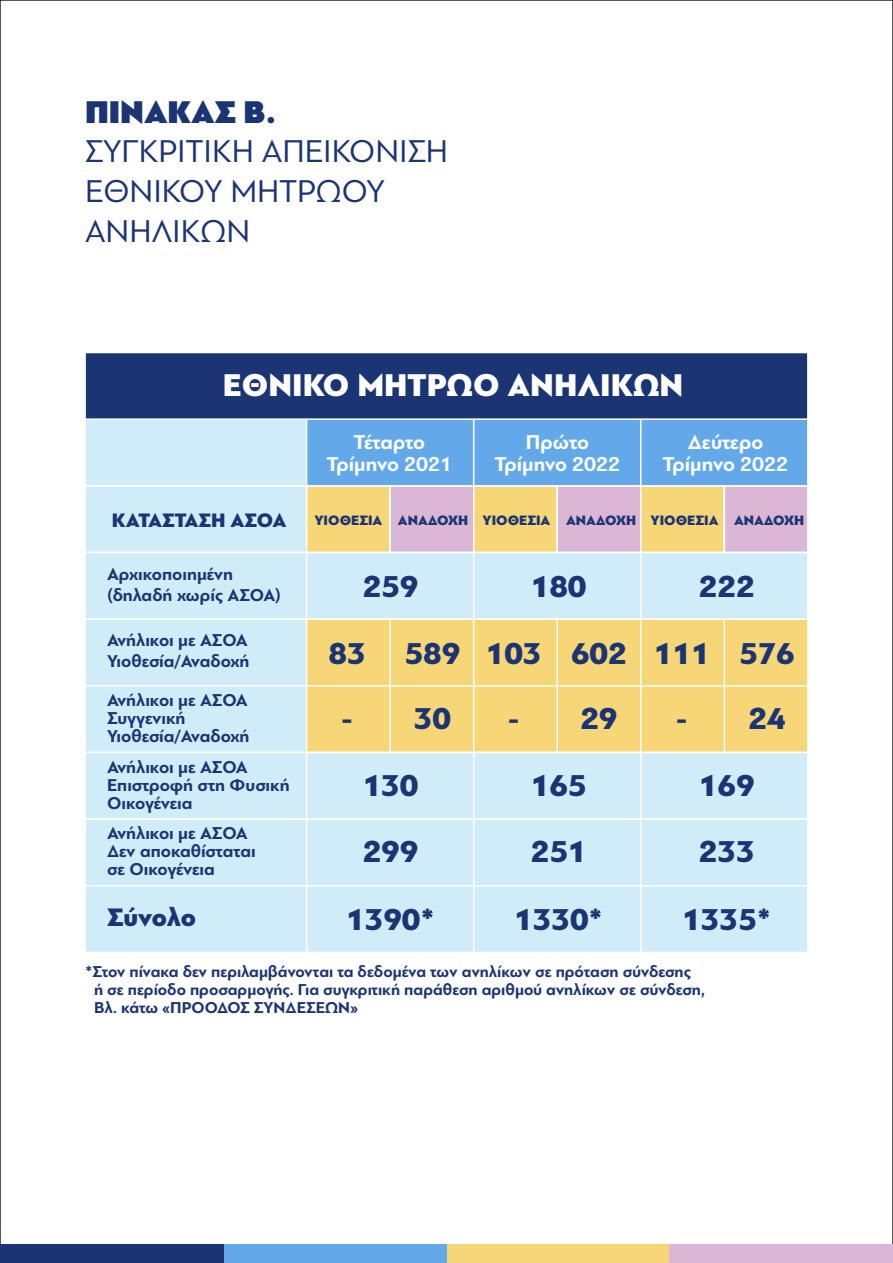
<style>
.page{position:relative;width:893px;height:1263px;background:#fff}
.page>*{position:absolute;margin:0;border:0;box-sizing:border-box;transform-origin:0 0}
.t1{font:33px/39.6px "PF Bague Sans Pro";color:#1b3474}
.t2{font:900 33px "PF Bague Sans Pro";color:#fff}
.t3{font:33px "PF Bague Sans Pro U Black";color:#1b3474}
.t4{font:900 31.65px/66.9px "PF Bague Sans Pro";color:#1b3474;text-align:center}
.t5{font:900 26.55px "PF Bague Sans Pro";letter-spacing:-.01em;color:#1b3474}
.t6{font:700 21px/22.5px "PF Bague Sans Pro";color:#fff;text-align:center}
.t7{font:900 20.4px "PF Bague Sans Pro";color:#1b3474}
.t8{font:700 18px/18px "PF Bague Sans Pro";color:#1b3474}
.t9{font:700 16.5px/18px "PF Bague Sans Pro";color:#1b3474}
.t10{font:900 14.25px "PF Bague Sans Pro";color:#1b3474}
</style>
<div class="page">
<div style="left:84px;top:485px;width:725px;height:68px;background:#d1ecf9;border:2px solid #fff"></div>
<div style="left:84px;top:418px;width:725px;height:69px;background:#d1ecf9;border:2px solid #fff"></div>
<div style="left:84px;top:552px;width:725px;height:68px;background:#d1ecf9;border:2px solid #fff"></div>
<div style="left:84px;top:618px;width:725px;height:68px;background:#d1ecf9;border:2px solid #fff"></div>
<div style="left:84px;top:685px;width:725px;height:68px;background:#d1ecf9;border:2px solid #fff"></div>
<div style="left:84px;top:752px;width:725px;height:68px;background:#d1ecf9;border:2px solid #fff"></div>
<div style="left:84px;top:818px;width:725px;height:68px;background:#d1ecf9;border:2px solid #fff"></div>
<div style="left:84px;top:885px;width:725px;height:68px;background:#d1ecf9;border:2px solid #fff"></div>
<div style="left:306px;top:485px;width:85px;height:68px;background:#f7d678"></div>
<div style="left:389px;top:485px;width:85px;height:68px;background:#dbb6d5;border:2px solid #fff"></div>
<div style="left:306px;top:418px;width:168px;height:69px;background:#63a9e9;border:2px solid #fff"></div>
<div style="left:306px;top:552px;width:168px;height:68px;background:#d1ecf9;border:2px solid #fff"></div>
<div style="left:306px;top:618px;width:168px;height:68px;background:#f7d678;border:2px solid #fff"></div>
<div style="left:306px;top:685px;width:168px;height:68px;background:#f7d678;border:2px solid #fff"></div>
<div style="left:306px;top:752px;width:168px;height:68px;background:#d1ecf9;border:2px solid #fff"></div>
<div style="left:306px;top:818px;width:168px;height:68px;background:#d1ecf9;border:2px solid #fff"></div>
<div style="left:306px;top:885px;width:168px;height:68px;background:#d1ecf9;border:2px solid #fff"></div>
<hr style="left:389px;top:486px;width:2px;height:66px;background:#fff">
<hr style="left:389px;top:619px;width:2px;height:133px;background:#fff">
<div style="left:473px;top:485px;width:85px;height:68px;background:#f7d678"></div>
<div style="left:556px;top:485px;width:85px;height:68px;background:#dbb6d5;border:2px solid #fff"></div>
<div style="left:473px;top:418px;width:168px;height:69px;background:#63a9e9;border:2px solid #fff"></div>
<div style="left:473px;top:552px;width:168px;height:68px;background:#d1ecf9;border:2px solid #fff"></div>
<div style="left:473px;top:618px;width:168px;height:68px;background:#f7d678;border:2px solid #fff"></div>
<div style="left:473px;top:685px;width:168px;height:68px;background:#f7d678;border:2px solid #fff"></div>
<div style="left:473px;top:752px;width:168px;height:68px;background:#d1ecf9;border:2px solid #fff"></div>
<div style="left:473px;top:818px;width:168px;height:68px;background:#d1ecf9;border:2px solid #fff"></div>
<div style="left:473px;top:885px;width:168px;height:68px;background:#d1ecf9;border:2px solid #fff"></div>
<hr style="left:556px;top:486px;width:2px;height:66px;background:#fff">
<hr style="left:556px;top:619px;width:2px;height:133px;background:#fff">
<div style="left:640px;top:485px;width:85px;height:68px;background:#f7d678;border:2px solid #fff"></div>
<div style="left:724px;top:485px;width:85px;height:68px;background:#dbb6d5;border:2px solid #fff"></div>
<div style="left:640px;top:418px;width:169px;height:69px;background:#63a9e9;border:2px solid #fff"></div>
<div style="left:640px;top:552px;width:169px;height:68px;background:#d1ecf9;border:2px solid #fff"></div>
<div style="left:640px;top:618px;width:169px;height:68px;background:#f7d678;border:2px solid #fff"></div>
<div style="left:640px;top:685px;width:169px;height:68px;background:#f7d678;border:2px solid #fff"></div>
<div style="left:640px;top:752px;width:169px;height:68px;background:#d1ecf9;border:2px solid #fff"></div>
<div style="left:640px;top:818px;width:169px;height:68px;background:#d1ecf9;border:2px solid #fff"></div>
<div style="left:640px;top:885px;width:169px;height:68px;background:#d1ecf9;border:2px solid #fff"></div>
<hr style="left:724px;top:486px;width:1px;height:66px;background:#fff">
<hr style="left:724px;top:619px;width:1px;height:133px;background:#fff">
<div style="left:84px;top:352px;width:725px;height:68px;background:#1b3474;border:2px solid #fff"></div>
<div style="left:446px;top:1244px;width:224px;height:19px;background:#f7d678"></div>
<div style="left:223px;top:1244px;width:223px;height:19px;background:#63a9e9"></div>
<div style="left:0;top:1244px;width:223px;height:19px;background:#1b3474"></div>
<div style="left:670px;top:1244px;width:223px;height:19px;background:#dbb6d5"></div>
<h1 class="t3" style="left:85px;top:91px;width:193px">ΠΙΝΑΚΑΣ Β.</h1>
<h1 class="t1" style="left:85px;top:132px;width:365px">ΣΥΓΚΡΙΤΙΚΗ ΑΠΕΙΚΟΝΙΣΗ<br>ΕΘΝΙΚΟΥ ΜΗΤΡΩΟΥ<br>ΑΝΗΛΙΚΩΝ</h1>
<h1 class="t2" style="left:223px;top:365px;width:462px">ΕΘΝΙΚΟ ΜΗΤΡΩΟ ΑΝΗΛΙΚΩΝ</h1>
<p class="t6" style="left:327px;top:431px;width:127px">Τέταρτο<br>Τρίµηνο 2021</p>
<p class="t7" style="left:112px;top:507px;width:176px">ΚΑΤΑΣΤΑΣΗ ΑΣΟΑ</p>
<p class="t10" style="left:314px;top:511px;width:155px">ΥΙΟΘΕΣΙΑ ΑΝΑ∆ΟΧΗ</p>
<p class="t6" style="left:495px;top:431px;width:127px">Πρώτο<br>Τρίµηνο 2022</p>
<p class="t10" style="left:482px;top:511px;width:155px">ΥΙΟΘΕΣΙΑ ΑΝΑ∆ΟΧΗ</p>
<p class="t6" style="left:663px;top:431px;width:127px">∆εύτερο<br>Τρίµηνο 2022</p>
<p class="t10" style="left:650px;top:511px;width:155px">ΥΙΟΘΕΣΙΑ ΑΝΑ∆ΟΧΗ</p>
<p class="t8" style="left:107px;top:564px;width:175px;line-height:21px">Αρχικοποιηµένη (δηλαδή χωρίς ΑΣΟΑ)</p>
<p class="t8" style="left:107px;top:630px;width:144px;line-height:21px">Ανήλικοι µε ΑΣΟΑ<br>Υιοθεσία/Αναδοχή</p>
<p class="t8" style="left:107px;top:691px;width:144px">Ανήλικοι µε ΑΣΟΑ<br>Συγγενική<br>Υιοθεσία/Αναδοχή</p>
<p class="t8" style="left:107px;top:758px;width:184px">Ανήλικοι µε ΑΣΟΑ<br>Επιστροφή στη Φυσική<br>Οικογένεια</p>
<p class="t8" style="left:107px;top:824px;width:150px">Ανήλικοι µε ΑΣΟΑ ∆εν αποκαθίσταται σε Οικογένεια</p>
<h3 class="t5" style="left:107px;top:901px;width:90px">Σύνολο</h3>
<h2 class="t4" style="left:363px;top:554px;width:57px">259</h2>
<h2 class="t4" style="left:531px;top:554px;width:57px">180</h2>
<h2 class="t4" style="left:699px;top:554px;width:57px">222</h2>
<h2 class="t4" style="left:329px;top:620px;width:39px">83</h2>
<h2 class="t4" style="left:341px;top:685px;width:13px">-</h2>
<h2 class="t4" style="left:404px;top:621px;width:57px;line-height:64.9px;text-align:left">589<br>30</h2>
<h2 class="t4" style="left:486px;top:620px;width:57px">103</h2>
<h2 class="t4" style="left:508px;top:685px;width:13px">-</h2>
<h2 class="t4" style="left:571px;top:621px;width:57px;line-height:64.9px;text-align:left">602<br>29</h2>
<h2 class="t4" style="left:654px;top:620px;width:57px">111</h2>
<h2 class="t4" style="left:676px;top:685px;width:13px">-</h2>
<h2 class="t4" style="left:739px;top:621px;width:57px;line-height:64.9px;text-align:left">576<br>24</h2>
<h2 class="t4" style="left:346px;top:753px;width:90px">130<br>299<br>1390*</h2>
<h2 class="t4" style="left:514px;top:753px;width:90px">165<br>251<br>1330*</h2>
<h2 class="t4" style="left:682px;top:753px;width:90px">169<br>233<br>1335*</h2>
<p class="t9" style="left:94px;top:963px;width:612px;text-indent:-9px">*Στον πίνακα δεν περιλαµβάνονται τα δεδοµένα των ανηλίκων σε πρόταση σύνδεσης<br>ή σε περίοδο προσαρµογής. Για συγκριτική παράθεση αριθµού ανηλίκων σε σύνδεση,<br>Βλ. κάτω «ΠΡΟΟ∆ΟΣ ΣΥΝ∆ΕΣΕΩΝ»</p>
</div>
